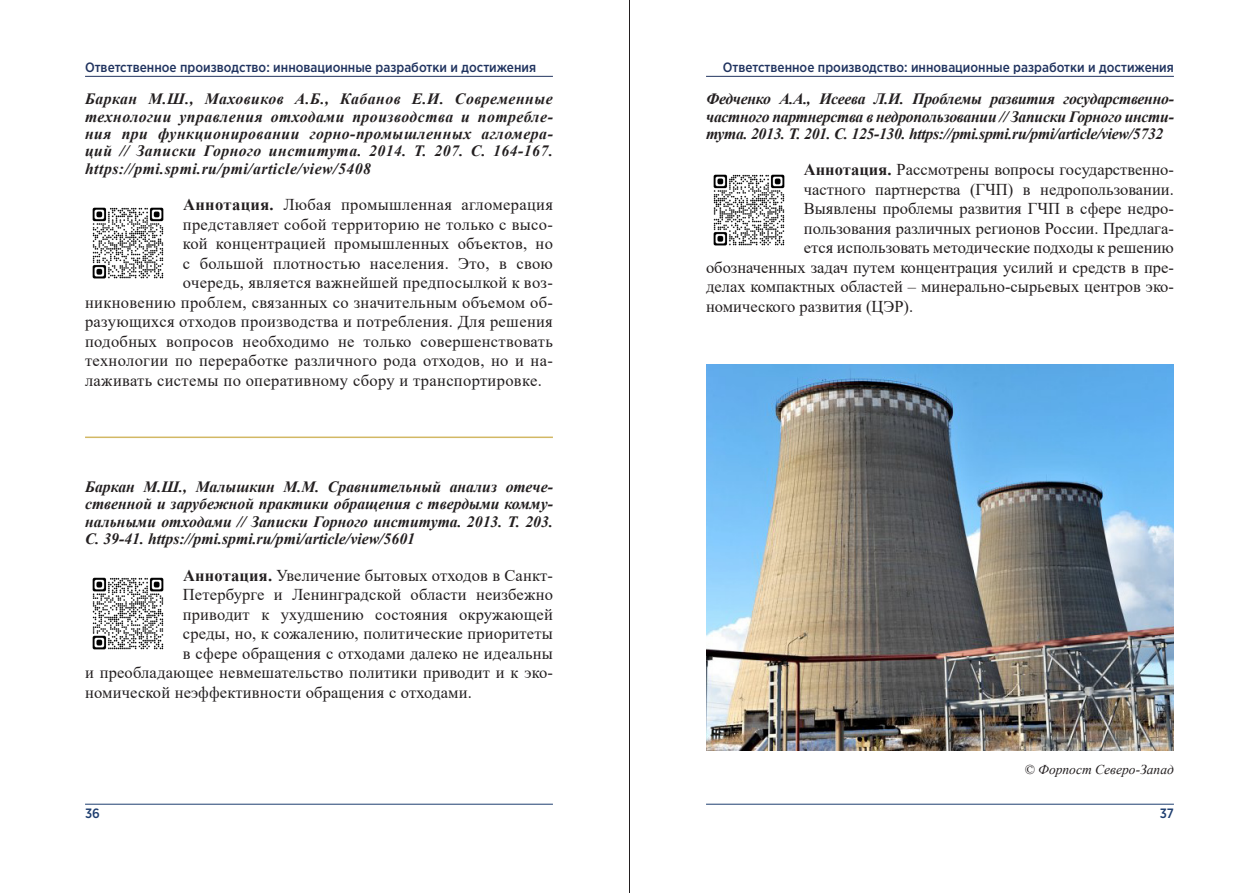
<style>
.page{position:relative;width:1259px;height:893px;background:#fff}
.page>*{position:absolute;margin:0;border:0;box-sizing:border-box;transform-origin:0 0}
.Abstract_text{font:16.5px "Times New Roman";letter-spacing:.01em;color:#231f20}
.Ref{font:italic 700 15.75px/17.4px "Times New Roman";color:#231f20;text-align:justify}
.t1{font:500 13.5px "Gotham Pro Narrow";color:#20335f}
.Abstract_text-2{font:italic 13.5px "Times New Roman";color:#231f20}
.t2{font:500 13.5px "Gotham Pro Narrow";color:#1d3d6f}
.s1{font-weight:700}
</style>
<div class="page">
<hr style="left:85px;top:804px;width:468px;height:1px;background:#1d3d6f">
<hr style="left:706px;top:804px;width:468px;height:1px;background:#1d3d6f">
<hr style="left:706px;top:76px;width:468px;height:1px;background:#20335f">
<hr style="left:85px;top:76px;width:468px;height:1px;background:#20335f">
<hr style="left:629px;top:0;width:1px;height:893px;background:#231f20">
<hr style="left:85px;top:437px;width:468px;height:1px;background:#d2b864">
<img style="left:92px;top:207px;width:72px;height:72px">
<img style="left:92px;top:577px;width:72px;height:73px">
<img style="left:713px;top:174px;width:72px;height:72px">
<img style="left:706px;top:365px;width:468px;height:385px">
<p class="t1" style="left:85px;top:59px;width:452px">Ответственное производство: инновационные разработки и достижения</p>
<p class="t1" style="left:723px;top:59px;width:452px">Ответственное производство: инновационные разработки и достижения</p>
<p class="Ref" style="left:85px;top:90px;width:469px">Баркан М.Ш., Маховиков А.Б., Кабанов Е.И. Современные технологии управления отходами производства и потребле&shy;ния при функционировании горно-промышленных агломера&shy;ций // Записки Горного института. 2014. Т. 207. С. 164-167. https://pmi.spmi.ru/pmi/article/view/5408</p>
<p class="Abstract_text" style="left:183px;top:193px;width:371px"><span class="s1">Аннотация.</span> Любая промышленная агломерация</p>
<p class="Abstract_text" style="left:183px;top:212px;width:371px">представляет собой территорию не только с высо-</p>
<p class="Abstract_text" style="left:183px;top:232px;width:371px">кой концентрацией промышленных объектов, но</p>
<p class="Abstract_text" style="left:183px;top:251px;width:371px">с большой плотностью населения. Это, в свою</p>
<p class="Abstract_text" style="left:183px;top:271px;width:371px">очередь, является важнейшей предпосылкой к воз-</p>
<p class="Abstract_text" style="left:85px;top:290px;width:469px">никновению проблем, связанных со значительным объемом об-</p>
<p class="Abstract_text" style="left:85px;top:310px;width:469px">разующихся отходов производства и потребления. Для решения</p>
<p class="Abstract_text" style="left:85px;top:329px;width:469px">подобных вопросов необходимо не только совершенствовать</p>
<p class="Abstract_text" style="left:85px;top:349px;width:469px">технологии по переработке различного рода отходов, но и на-</p>
<p class="Abstract_text" style="left:85px;top:368px;width:458px">лаживать системы по оперативному сбору и транспортировке.</p>
<p class="Ref" style="left:706px;top:90px;width:469px">Федченко А.А., Исеева Л.И. Проблемы развития государственно&shy;частного партнерства в недропользовании // Записки Горного инсти&shy;тута. 2013. Т. 201. С. 125-130. https://pmi.spmi.ru/pmi/article/view/5732</p>
<p class="Abstract_text" style="left:804px;top:158px;width:371px"><span class="s1">Аннотация.</span> Рассмотрены вопросы государственно-</p>
<p class="Abstract_text" style="left:804px;top:178px;width:371px">частного партнерства (ГЧП) в недропользовании.</p>
<p class="Abstract_text" style="left:804px;top:197px;width:371px">Выявлены проблемы развития ГЧП в сфере недро-</p>
<p class="Abstract_text" style="left:804px;top:217px;width:371px">пользования различных регионов России. Предлага-</p>
<p class="Abstract_text" style="left:804px;top:236px;width:371px">ется использовать методические подходы к решению</p>
<p class="Abstract_text" style="left:706px;top:256px;width:469px">обозначенных задач путем концентрация усилий и средств в пре-</p>
<p class="Abstract_text" style="left:706px;top:275px;width:469px">делах компактных областей – минерально-сырьевых центров эко-</p>
<p class="Abstract_text" style="left:706px;top:295px;width:209px">номического развития (ЦЭР).</p>
<p class="Ref" style="left:85px;top:478px;width:469px">Баркан М.Ш., Малышкин М.М. Сравнительный анализ отече&shy;ственной и зарубежной практики обращения с твердыми комму&shy;нальными отходами // Записки Горного института. 2013. Т. 203.<br>С. 39-41. https://pmi.spmi.ru/pmi/article/view/5601</p>
<p class="Abstract_text" style="left:183px;top:563px;width:371px"><span class="s1">Аннотация.</span> Увеличение бытовых отходов в Санкт-</p>
<p class="Abstract_text" style="left:183px;top:583px;width:371px">Петербурге и Ленинградской области неизбежно</p>
<p class="Abstract_text" style="left:183px;top:602px;width:371px">приводит к ухудшению состояния окружающей</p>
<p class="Abstract_text" style="left:183px;top:622px;width:371px">среды, но, к сожалению, политические приоритеты</p>
<p class="Abstract_text" style="left:183px;top:641px;width:371px">в сфере обращения с отходами далеко не идеальны</p>
<p class="Abstract_text" style="left:85px;top:661px;width:469px">и преобладающее невмешательство политики приводит и к эко-</p>
<p class="Abstract_text" style="left:85px;top:680px;width:388px">номической неэффективности обращения с отходами.</p>
<p class="Abstract_text-2" style="left:1024px;top:760px;width:151px">© Форпост Северо-Запад</p>
<p class="t2" style="left:85px;top:806px;width:16px">36</p>
<p class="t2" style="left:1160px;top:806px;width:15px">37</p>
</div>
